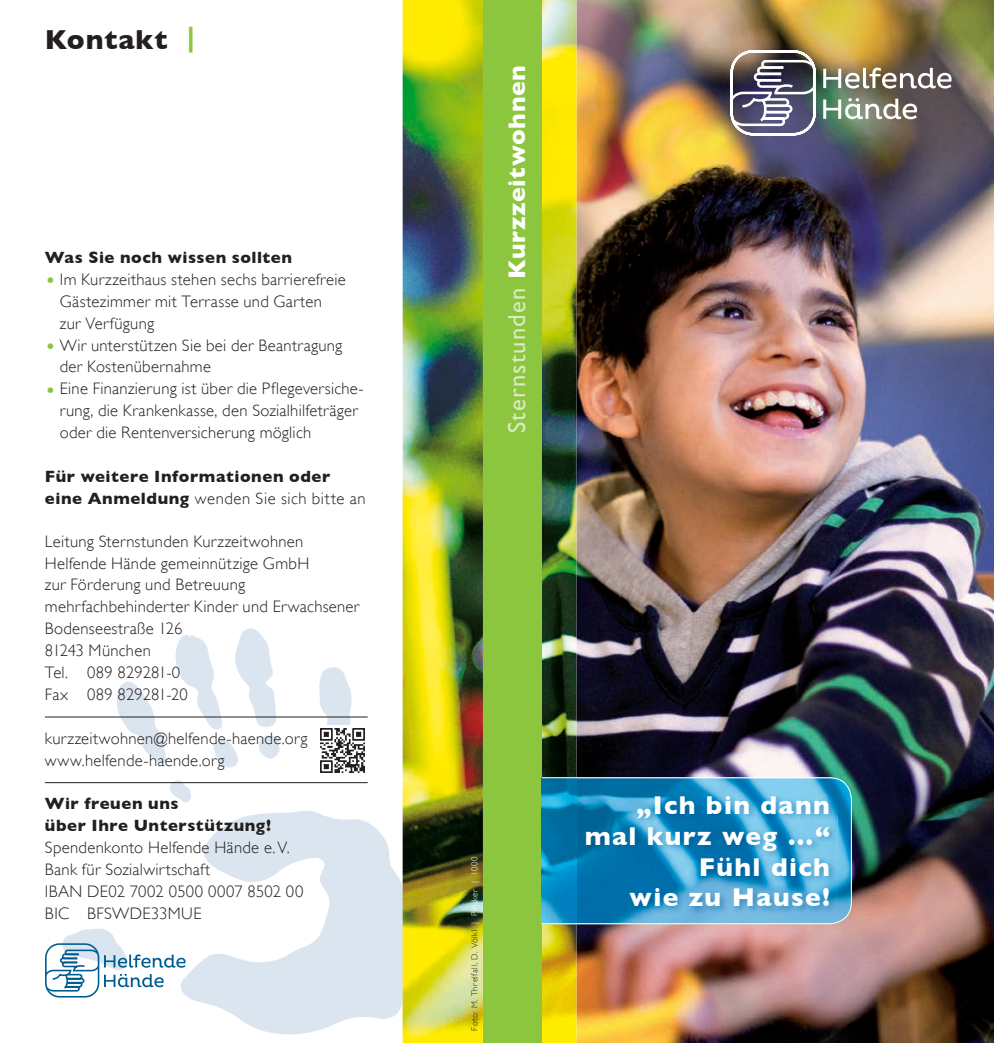
<style>
.page{position:relative;width:994px;height:1043px;background:#fff}
.page>*{position:absolute;margin:0;border:0;box-sizing:border-box;transform-origin:0 0}
.t1{font:700 28px "Gill Sans";letter-spacing:.03em;color:#231f20}
.t2{font:700 26.25px/30.8px "Gill Sans";letter-spacing:.05em;color:#fff;text-align:right}
.t3{font:700 24.5px "Gill Sans";letter-spacing:.03em;color:#fff}
.t4{font:300 16.62px/21.9px "Gill Sans";letter-spacing:.02em;color:#231f20}
.t5{font:700 16.62px/21.9px "Gill Sans";letter-spacing:.03em;color:#231f20}
.t6{font:300 8.75px "Gill Sans";letter-spacing:.06em;color:#231f20}
.s1{color:#8bc63e}
.s2{font-size:22.75px;color:#8bc63e}
.s3{font-weight:300}
.s4{font-weight:400;color:#daeac1}
.s5{color:#fff}
</style>
<div class="page">
<svg style="left:175px;top:635px;width:48px;height:95px"></svg>
<svg style="left:233px;top:628px;width:43px;height:99px"></svg>
<svg style="left:117px;top:681px;width:49px;height:83px"></svg>
<svg style="left:319px;top:667px;width:32px;height:58px"></svg>
<svg style="left:213px;top:739px;width:25px;height:29px"></svg>
<svg style="left:259px;top:735px;width:20px;height:23px"></svg>
<svg style="left:167px;top:780px;width:24px;height:22px"></svg>
<svg style="left:183px;top:811px;width:219px;height:223px;fill:#dae5f0"></svg>
<img style="left:402px;top:0;width:591px;height:1043px">
<hr style="left:45px;top:716px;width:322px;height:1px;background:#231f20">
<hr style="left:45px;top:782px;width:322px;height:1px;background:#231f20">
<div style="left:482px;top:0;width:59px;height:1043px;background:#8bc63e"></div>
<div style="left:317px;top:725px;width:50px;height:50px;background:linear-gradient(to right,#fff,#fff)"></div>
<img style="left:320px;top:728px;width:44px;height:44px">
<img style="left:728px;top:49px;width:88px;height:88px">
<div style="left:731px;top:51px;width:83px;height:83px;border:1px solid #fff;border-radius:21px"></div>
<svg style="left:822px;top:68px;width:129px;height:21px"></svg>
<svg style="left:822px;top:98px;width:94px;height:21px"></svg>
<div style="left:45px;top:943px;width:54px;height:54px;border:2px solid #005d91;border-radius:14px"></div>
<svg style="left:46px;top:928px;width:139px;height:64px"></svg>
<svg style="left:541px;top:776px;width:311px;height:148px;background:#3697c4"></svg>
<img style="left:582px;top:793px;width:254px;height:121px">
<h1 class="t1" style="left:45px;top:23px;width:152px">Kontakt <span class="s1">|</span></h1>
<p class="t5" style="left:45px;top:246px;width:248px">Was Sie noch wissen sollten</p>
<p class="t4" style="left:60px;top:268px;width:287px;text-indent:-15px"><span class="s2">•</span> Im Kurzzeithaus stehen sechs barrierefreie<br>Gästezimmer mit Terrasse und Garten zur Verfügung</p>
<p class="t4" style="left:60px;top:333px;width:284px;text-indent:-15px"><span class="s2">•</span> Wir unterstützen Sie bei der Beantragung der Kostenübernahme</p>
<p class="t4" style="left:60px;top:377px;width:305px;text-indent:-15px"><span class="s2">•</span> Eine Finanzierung ist über die Pflegeversiche&shy;rung, die Krankenkasse, den Sozialhilfeträger oder die Rentenversicherung möglich</p>
<p class="t5" style="left:45px;top:465px;width:322px">Für weitere Informationen oder eine Anmeldung <span class="s3">wenden Sie sich bitte an</span></p>
<p class="t4" style="left:45px;top:529px;width:316px">Leitung Sternstunden Kurzzeitwohnen<br>Helfende Hände gemeinnützige GmbH<br>zur Förderung und Betreuung mehrfachbehinderter Kinder und Erwachsener<br>Bodenseestraße 126<br>81243 München<br>Tel. 089 829281-0<br>Fax 089 829281-20</p>
<p class="t4" style="left:45px;top:726px;width:264px">kurzzeitwohnen@helfende-haende.org www.helfende-haende.org</p>
<p class="t5" style="left:45px;top:792px;width:227px">Wir freuen uns<br>über Ihre Unterstützung!</p>
<p class="t4" style="left:45px;top:836px;width:260px">Spendenkonto Helfende Hände e.V.<br>Bank für Sozialwirtschaft<br>IBAN DE02 7002 0500 0007 8502 00<br>BIC BFSWDE33MUE</p>
<h3 class="t3" style="left:502px;top:433px;width:370px;rotate:-90deg"><span class="s4">Sternstunden</span> Kurzzeitwohnen</h3>
<p class="t6" style="left:467px;top:1030px;width:176px;rotate:-90deg">Foto: M. Threlfall, D. Völkl <span class="s5">| Pinsker | 1000</span></p>
<h2 class="t2" style="left:584px;top:789px;width:246px">„Ich bin dann mal kurz weg …“<br>Fühl dich<br>wie zu Hause!</h2>
</div>
